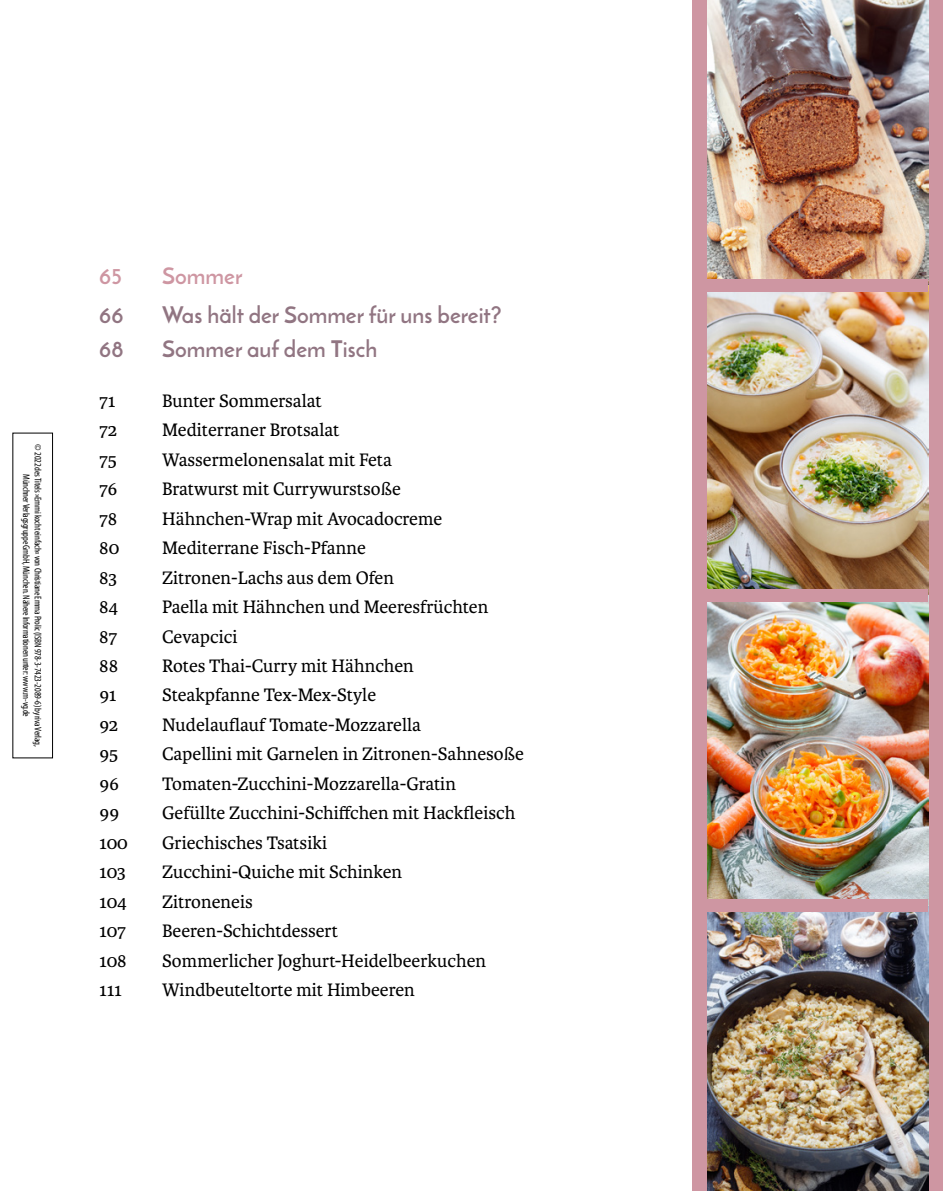
<style>
.page{position:relative;width:943px;height:1191px;background:#fff}
.page>*{position:absolute;margin:0;border:0;box-sizing:border-box;transform-origin:0 0}
.t1{font:700 22.75px "Josefin Sans";color:#917582}
.t2{font:700 22.75px "Josefin Sans";color:#ce96a2}
.t3{font:19.25px "Karmina";color:#000}
.t4{font:condensed 9.62px "Myriad Pro";letter-spacing:-.02em;color:#000}
</style>
<div class="page">
<div style="left:692px;top:0;width:251px;height:1191px;background:#ce96a2"></div>
<img style="left:707px;top:0;width:221px;height:1191px">
<div style="left:692px;top:279px;width:236px;height:12px;background:#ce96a2"></div>
<div style="left:692px;top:589px;width:236px;height:12px;background:#ce96a2"></div>
<div style="left:692px;top:899px;width:236px;height:13px;background:#ce96a2"></div>
<div style="left:12px;top:432px;width:41px;height:326px;border:1px solid #000"></div>
<p class="t4" style="left:44px;top:444px;width:303px;rotate:90deg">© 2022 des Titels »Emmi kocht einfach« von Christiane Emma Prolic (ISBN 978-3-7423-2089-6) by riva Verlag,</p>
<p class="t4" style="left:32px;top:474px;width:244px;rotate:90deg">Münchner Verlagsgruppe GmbH, München. Nähere Informationen unter: www.m-vg.de</p>
<p class="t2" style="left:99px;top:261px;width:24px">65</p>
<p class="t2" style="left:162px;top:261px;width:82px">Sommer</p>
<p class="t1" style="left:99px;top:301px;width:26px">66</p>
<p class="t1" style="left:162px;top:301px;width:341px">Was hält der Sommer für uns bereit?</p>
<p class="t1" style="left:99px;top:335px;width:26px">68</p>
<p class="t1" style="left:162px;top:335px;width:216px">Sommer auf dem Tisch</p>
<p class="t3" style="left:99px;top:390px;width:18px">71</p>
<p class="t3" style="left:162px;top:390px;width:161px">Bunter Sommersalat</p>
<p class="t3" style="left:99px;top:419px;width:20px">72</p>
<p class="t3" style="left:162px;top:419px;width:179px">Mediterraner Brotsalat</p>
<p class="t3" style="left:99px;top:449px;width:19px">75</p>
<p class="t3" style="left:162px;top:449px;width:231px">Wassermelonensalat mit Feta</p>
<p class="t3" style="left:99px;top:478px;width:20px">76</p>
<p class="t3" style="left:162px;top:478px;width:240px">Bratwurst mit Currywurstsoße</p>
<p class="t3" style="left:99px;top:507px;width:20px">78</p>
<p class="t3" style="left:162px;top:507px;width:281px">Hähnchen-Wrap mit Avocadocreme</p>
<p class="t3" style="left:99px;top:537px;width:22px">80</p>
<p class="t3" style="left:162px;top:537px;width:205px">Mediterrane Fisch-Pfanne</p>
<p class="t3" style="left:99px;top:566px;width:19px">83</p>
<p class="t3" style="left:162px;top:566px;width:233px">Zitronen-Lachs aus dem Ofen</p>
<p class="t3" style="left:99px;top:596px;width:20px">84</p>
<p class="t3" style="left:162px;top:596px;width:327px">Paella mit Hähnchen und Meeresfrüchten</p>
<p class="t3" style="left:99px;top:625px;width:19px">87</p>
<p class="t3" style="left:162px;top:625px;width:77px">Cevapcici</p>
<p class="t3" style="left:99px;top:655px;width:20px">88</p>
<p class="t3" style="left:162px;top:655px;width:253px">Rotes Thai-Curry mit Hähnchen</p>
<p class="t3" style="left:99px;top:684px;width:19px">91</p>
<p class="t3" style="left:162px;top:684px;width:215px">Steakpfanne Tex-Mex-Style</p>
<p class="t3" style="left:99px;top:714px;width:21px">92</p>
<p class="t3" style="left:162px;top:714px;width:260px">Nudelauflauf Tomate-Mozzarella</p>
<p class="t3" style="left:99px;top:743px;width:21px">95</p>
<p class="t3" style="left:162px;top:743px;width:363px">Capellini mit Garnelen in Zitronen-Sahnesoße</p>
<p class="t3" style="left:99px;top:773px;width:22px">96</p>
<p class="t3" style="left:162px;top:773px;width:295px">Tomaten-Zucchini-Mozzarella-Gratin</p>
<p class="t3" style="left:99px;top:802px;width:22px">99</p>
<p class="t3" style="left:162px;top:802px;width:354px">Gefüllte Zucchini-Schiffchen mit Hackfleisch</p>
<p class="t3" style="left:99px;top:832px;width:30px">100</p>
<p class="t3" style="left:162px;top:832px;width:166px">Griechisches Tsatsiki</p>
<p class="t3" style="left:99px;top:861px;width:28px">103</p>
<p class="t3" style="left:162px;top:861px;width:241px">Zucchini-Quiche mit Schinken</p>
<p class="t3" style="left:99px;top:890px;width:29px">104</p>
<p class="t3" style="left:162px;top:890px;width:92px">Zitroneneis</p>
<p class="t3" style="left:99px;top:920px;width:28px">107</p>
<p class="t3" style="left:162px;top:920px;width:177px">Beeren-Schichtdessert</p>
<p class="t3" style="left:99px;top:949px;width:29px">108</p>
<p class="t3" style="left:162px;top:949px;width:325px">Sommerlicher Joghurt-Heidelbeerkuchen</p>
<p class="t3" style="left:99px;top:979px;width:24px">111</p>
<p class="t3" style="left:162px;top:979px;width:254px">Windbeuteltorte mit Himbeeren</p>
</div>
